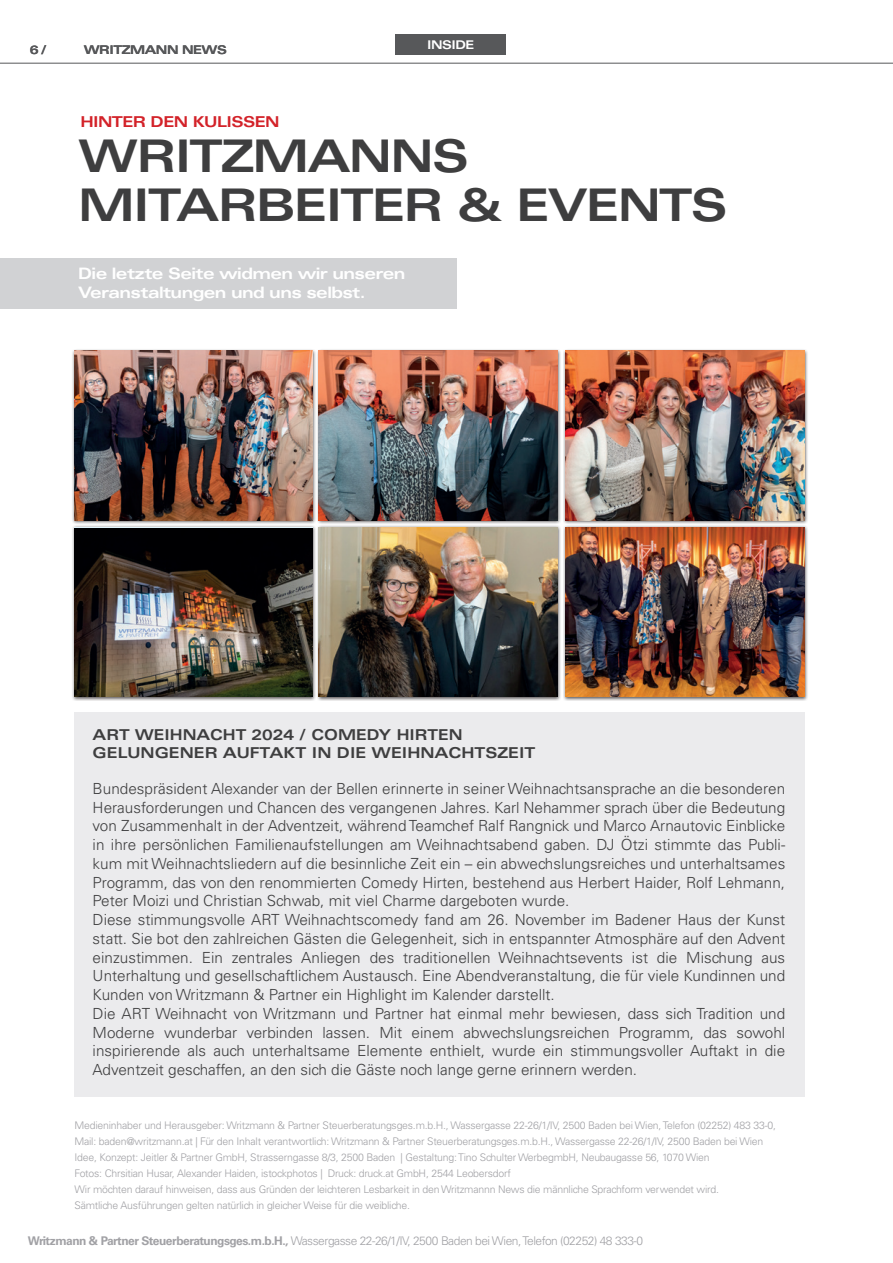
<style>
.page{position:relative;width:893px;height:1263px;background:#fff}
.page>*{position:absolute;margin:0;border:0;box-sizing:border-box;transform-origin:0 0}
.t1{font:700 expanded 45px/48.9px "Univers LT Std";letter-spacing:-.04em;color:#3e3e3f}
.t2{font:700 expanded 15.75px/18.9px "Univers LT Std";letter-spacing:-.04em;color:#fff}
.t3{font:300 15.3px/18.8px "Univers LT Std";color:#3e3e3f}
.t4{font:700 expanded 15px/18px "Univers LT Std";color:#3e3e3f;scale:.96 1}
.t5{font:700 expanded 15px "Univers LT Std";letter-spacing:-.04em;color:#d32229}
.t6{font:300 12px "Univers LT Std";letter-spacing:-.04em;color:#a1a1a5}
.t7{font:700 expanded 12px "Univers LT Std";letter-spacing:-.04em;color:#57585a}
.t8{font:700 expanded 12px "Univers LT Std";letter-spacing:-.04em;color:#fff}
.t9{font:300 10.5px/15.9px "Univers LT Std";letter-spacing:-.02em;color:#a1a1a5}
.s1{font-weight:700}
</style>
<div class="page">
<hr style="left:0;top:63px;width:893px;height:1px;background:#57585a">
<div style="left:0;top:258px;width:456px;height:51px;background:#d1d2d4"></div>
<div style="left:74px;top:712px;width:730px;height:384px;background:#e6e7e9"></div>
<div style="left:563px;top:348px;width:245px;height:176px;background:#231f20;opacity:.75"></div>
<img style="left:566px;top:351px;width:238px;height:169px">
<div style="left:563px;top:525px;width:245px;height:176px;background:#231f20;opacity:.75"></div>
<img style="left:566px;top:527px;width:238px;height:170px">
<div style="left:316px;top:348px;width:246px;height:176px;background:#231f20;opacity:.75"></div>
<img style="left:319px;top:351px;width:238px;height:169px">
<div style="left:316px;top:525px;width:246px;height:176px;background:#231f20;opacity:.75"></div>
<img style="left:319px;top:527px;width:238px;height:170px">
<div style="left:72px;top:348px;width:245px;height:176px;background:#231f20;opacity:.75"></div>
<img style="left:74px;top:351px;width:239px;height:169px">
<div style="left:72px;top:525px;width:245px;height:176px;background:#231f20;opacity:.75"></div>
<img style="left:74px;top:528px;width:239px;height:169px">
<div style="left:395px;top:34px;width:111px;height:21px;background:#57585a"></div>
<p class="t7" style="left:30px;top:43px;width:18px">6/</p>
<p class="t7" style="left:84px;top:43px;width:145px">WRITZMANN NEWS</p>
<p class="t5" style="left:80px;top:113px;width:201px">HINTER DEN KULISSEN</p>
<p class="t8" style="left:427px;top:38px;width:49px">INSIDE</p>
<h1 class="t1" style="left:78px;top:131px;width:651px">WRITZMANNS<br>MITARBEITER &amp; EVENTS</h1>
<p class="t2" style="left:78px;top:264px;width:329px">Die letzte Seite widmen wir unseren<br>Veranstaltungen und uns selbst.</p>
<p class="t4" style="left:93px;top:726px;width:463px">ART WEIHNACHT 2024 / COMEDY HIRTEN<br>GELUNGENER AUFTAKT IN DIE WEIHNACHTSZEIT</p>
<p class="t3" style="left:93px;top:779px;width:694px">Bundespräsident Alexander van der Bellen erinnerte in seiner Weihnachtsansprache an die besonderen Herausforderungen und Chancen des vergangenen Jahres. Karl Nehammer sprach über die Bedeutung von Zusammenhalt in der Adventzeit, während Teamchef Ralf Rangnick und Marco Arnautovic Einblicke in ihre persönlichen Familienaufstellungen am Weihnachtsabend gaben. DJ Ötzi stimmte das Publi&shy;kum mit Weihnachtsliedern auf die besinnliche Zeit ein – ein abwechslungsreiches und unterhaltsames Programm, das von den renommierten Comedy Hirten, bestehend aus Herbert Haider, Rolf Lehmann, Peter Moizi und Christian Schwab, mit viel Charme dargeboten wurde.<br>Diese stimmungsvolle ART Weihnachtscomedy fand am 26. November im Badener Haus der Kunst statt. Sie bot den zahlreichen Gästen die Gelegenheit, sich in entspannter Atmosphäre auf den Advent einzustimmen. Ein zentrales Anliegen des traditionellen Weihnachtsevents ist die Mischung aus Unterhaltung und gesellschaftlichem Austausch. Eine Abendveranstaltung, die für viele Kundinnen und Kunden von Writzmann &amp; Partner ein Highlight im Kalender darstellt.<br>Die ART Weihnacht von Writzmann und Partner hat einmal mehr bewiesen, dass sich Tradition und Moderne wunderbar verbinden lassen. Mit einem abwechslungsreichen Programm, das sowohl inspirierende als auch unterhaltsame Elemente enthielt, wurde ein stimmungsvoller Auftakt in die Adventzeit geschaffen, an den sich die Gäste noch lange gerne erinnern werden.</p>
<p class="t9" style="left:74px;top:1118px;width:703px">Medieninhaber und Herausgeber: Writzmann &amp; Partner Steuerberatungsges.m.b.H., Wassergasse 22-26/1/IV, 2500 Baden bei Wien, Telefon (02252) 483 33-0, Mail: baden@writzmann.at | Für den Inhalt verantwortlich: Writzmann &amp; Partner Steuerberatungsges.m.b.H., Wassergasse 22-26/1/IV, 2500 Baden bei Wien Idee, Konzept: Jeitler &amp; Partner GmbH, Strasserngasse 8/3, 2500 Baden | Gestaltung: Tino Schulter WerbegmbH, Neubaugasse 56, 1070 Wien<br>Fotos: Chrsitian Husar, Alexander Haiden, istockphotos | Druck: druck.at GmbH, 2544 Leobersdorf<br>Wir möchten darauf hinweisen, dass aus Gründen der leichteren Lesbarkeit in den Writzmannn News die männliche Sprachform verwendet wird.<br>Sämtliche Ausführungen gelten natürlich in gleicher Weise für die weibliche.</p>
<p class="t6" style="left:28px;top:1233px;width:617px"><span class="s1">Writzmann &amp; Partner Steuerberatungsges.m.b.H.,</span> Wassergasse 22-26/1/IV, 2500 Baden bei Wien, Telefon (02252) 48 333-0</p>
</div>
